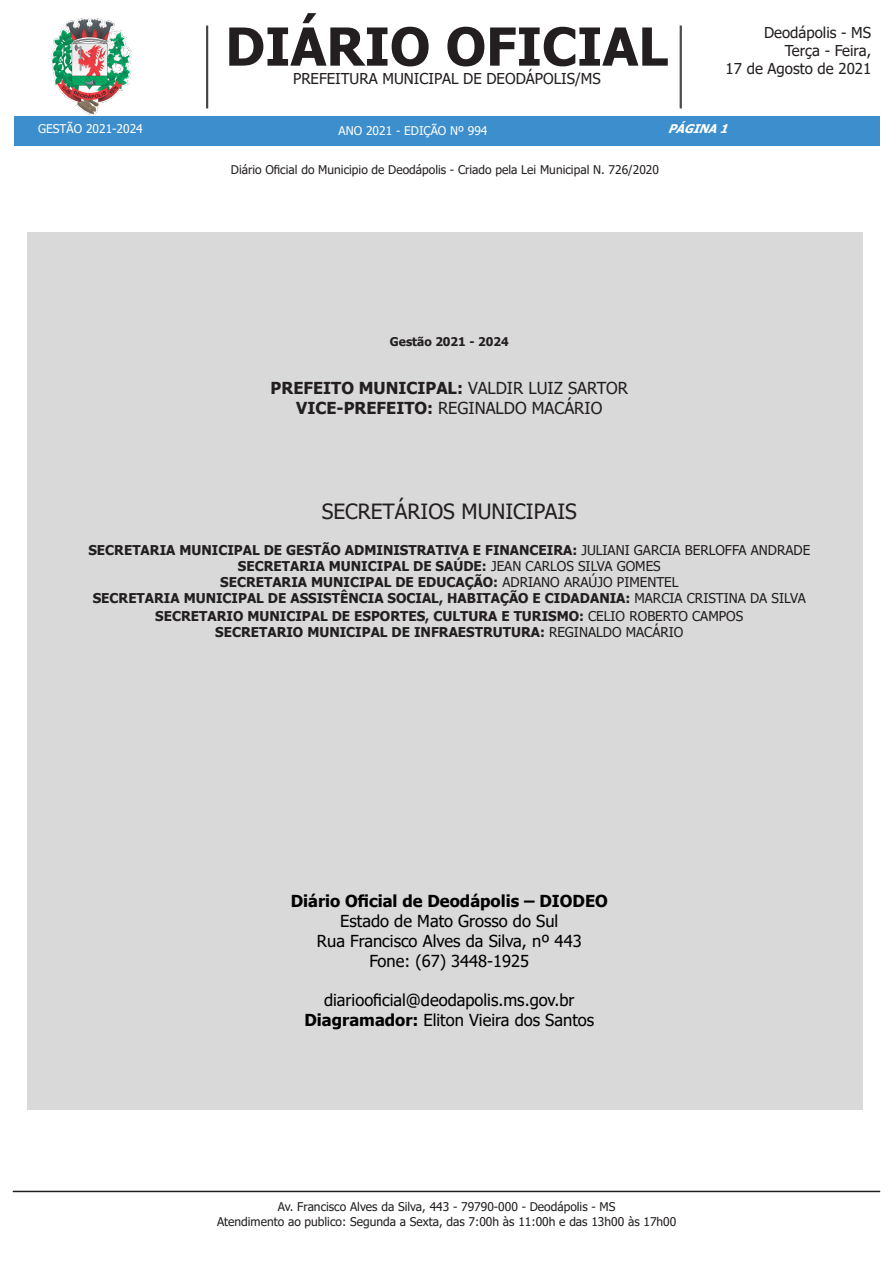
<style>
.page{position:relative;width:893px;height:1263px;background:#fff}
.page>*{position:absolute;margin:0;border:0;box-sizing:border-box;transform-origin:0 0}
.t1{font:700 52.5px "Tahoma";color:#231f20}
.t2{font:21px "Tahoma";color:#231f20}
.t3{font:16.5px/19.8px "Tahoma";color:#000;text-align:center}
.t4{font:700 16.5px/19.8px "Tahoma";color:#231f20;text-align:center}
.t5{font:700 16.5px "Tahoma";color:#000}
.t6{font:15px/18px "Tahoma";color:#231f20;text-align:right}
.t7{font:700 13.5px/16.2px "Tahoma";color:#231f20;text-align:center}
.t8{font:12px/14.4px "Tahoma";color:#231f20;text-align:center}
.t9{font:12px "Tahoma";color:#fff}
.t10{font:700 12px "Tahoma";color:#231f20}
.t11{font:italic 700 12px "Tahoma";color:#fff}
.s1{font-weight:400}
.s2{font-weight:700}
</style>
<div class="page">
<div style="left:28px;top:233px;width:835px;height:877px;background:#d9d9d9"></div>
<hr style="left:207px;top:26px;width:1px;height:82px;background:#231f20">
<hr style="left:206px;top:26px;width:1px;height:82px;background:#231f20">
<hr style="left:681px;top:26px;width:1px;height:82px;background:#231f20">
<hr style="left:680px;top:26px;width:1px;height:82px;background:#231f20">
<div style="left:14px;top:117px;width:865px;height:29px;background:#3c8ecc"></div>
<hr style="left:13px;top:1191px;width:867px;height:1px;background:#231f20">
<img style="left:52px;top:18px;width:80px;height:96px">
<h1 class="t1" style="left:225px;top:10px;width:444px">DIÁRIO OFICIAL</h1>
<p class="t6" style="left:293px;top:70px;width:309px">PREFEITURA MUNICIPAL DE DEODÁPOLIS/MS</p>
<p class="t6" style="left:726px;top:24px;width:147px">Deodápolis - MS<br>Terça - Feira,<br>17 de Agosto de 2021</p>
<p class="t9" style="left:38px;top:120px;width:106px">GESTÃO 2021-2024</p>
<p class="t11" style="left:668px;top:120px;width:68px">PÁGINA1</p>
<p class="t9" style="left:339px;top:123px;width:150px">ANO 2021 - EDIÇÃO Nº 994</p>
<p class="t8" style="left:231px;top:163px;width:430px">Diário Oficial do Municipio de Deodápolis - Criado pela Lei Municipal N. 726/2020</p>
<p class="t10" style="left:390px;top:333px;width:120px">Gestão 2021 - 2024</p>
<p class="t4" style="left:271px;top:379px;width:359px">PREFEITO MUNICIPAL: <span class="s1">VALDIR LUIZ SARTOR<br></span>VICE-PREFEITO: <span class="s1">REGINALDO MACÁRIO</span></p>
<h2 class="t2" style="left:322px;top:497px;width:257px">SECRETÁRIOS MUNICIPAIS</h2>
<p class="t7" style="left:88px;top:542px;width:723px">SECRETARIA MUNICIPAL DE GESTÃO ADMINISTRATIVA E FINANCEIRA: <span class="s1">JULIANI GARCIA BERLOFFA ANDRADE </span>SECRETARIA MUNICIPAL DE SAÚDE: <span class="s1">JEAN CARLOS SILVA GOMES<br></span>SECRETARIA MUNICIPAL DE EDUCAÇÃO: <span class="s1">ADRIANO ARAÚJO PIMENTEL<br></span>SECRETARIA MUNICIPAL DE ASSISTÊNCIA SOCIAL, HABITAÇÃO E CIDADANIA: <span class="s1">MARCIA CRISTINA DA SILVA</span></p>
<p class="t7" style="left:155px;top:609px;width:589px">SECRETARIO MUNICIPAL DE ESPORTES, CULTURA E TURISMO: <span class="s1">CELIO ROBERTO CAMPOS<br></span>SECRETARIO MUNICIPAL DE INFRAESTRUTURA: <span class="s1">REGINALDO MACÁRIO</span></p>
<p class="t5" style="left:291px;top:890px;width:319px">Diário Oficial de Deodápolis – DIODEO</p>
<p class="t3" style="left:317px;top:912px;width:266px">Estado de Mato Grosso do Sul<br>Rua Francisco Alves da Silva, nº 443<br>Fone: (67) 3448-1925</p>
<p class="t3" style="left:304px;top:991px;width:291px">diariooficial@deodapolis.ms.gov.br<br><span class="s2">Diagramador:</span> Eliton Vieira dos Santos</p>
<p class="t8" style="left:217px;top:1200px;width:461px">Av. Francisco Alves da Silva, 443 - 79790-000 - Deodápolis - MS<br>Atendimento ao publico: Segunda a Sexta, das 7:00h às 11:00h e das 13h00 às 17h00</p>
</div>
